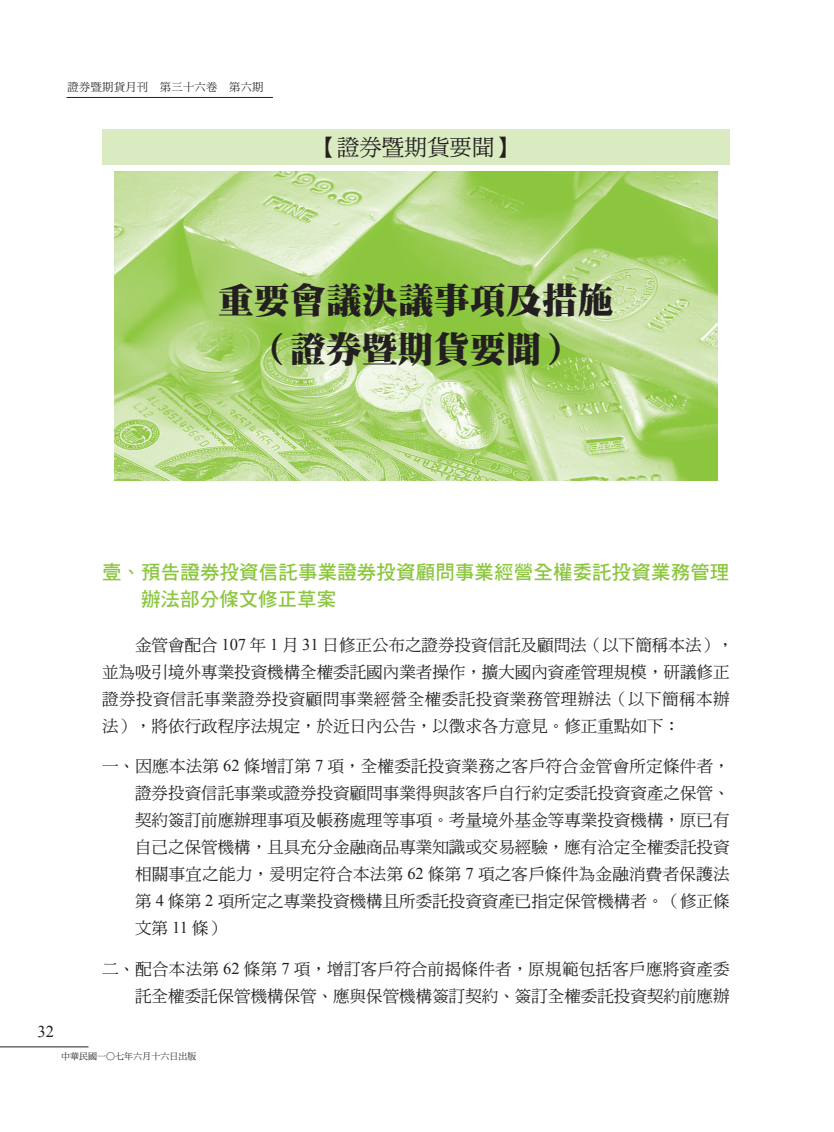
<style>
.page{position:relative;width:834px;height:1132px;background:#fff}
.page>*{position:absolute;margin:0;border:0;box-sizing:border-box;transform-origin:0 0}
.t1{font:36px/48.8px "DF Ming Std W12";color:#231f20;text-align:center}
.t2{font:22.5px "DF Ming W5 WINP BF";color:#231f20}
.t3{font:19.5px/27px "DF Hei Std W7";letter-spacing:.005em;color:#8bc63e}
.t4{font:16.5px/27px "DF Ming W5 WINP BF";color:#231f20}
.t5{font:16.5px "Times New Roman";color:#231f20}
.t6{font:11.25px "DF Ming Std W5";letter-spacing:.025em;color:#231f20}
.t7{font:9px "DF Ming W5 WINP BF";color:#231f20}
.s1{font-family:"Times New Roman"}
</style>
<div class="page">
<hr style="left:0;top:1046px;width:88px;height:1px;background:#231f20">
<hr style="left:67px;top:97px;width:206px;height:1px;background:#231f20">
<div style="left:102px;top:130px;width:627px;height:35px;background:#daeac1"></div>
<img style="left:114px;top:171px;width:603px;height:309px">
<p class="t6" style="left:68px;top:81px;width:197px">證券暨期貨月刊　第三十六卷　第六期</p>
<h2 class="t2" style="left:314px;top:136px;width:204px">【證券暨期貨要聞】</h2>
<h1 class="t1" style="left:218px;top:275px;width:398px">重要會議決議事項及措施（證券暨期貨要聞）</h1>
<p class="t5" style="left:38px;top:1019px;width:18px">32</p>
<p class="t3" style="left:141px;top:558px;width:589px;text-indent:-39px">壹、預告證券投資信託事業證券投資顧問事業經營全權委託投資業務管理辦法部分條文修正草案</p>
<p class="t4" style="left:102px;top:631px;width:633px;text-indent:33px">金管會配合 <span class="s1">107</span> 年 <span class="s1">1</span> 月 <span class="s1">31</span> 日修正公布之證券投資信託及顧問法（以下簡稱本法），並為吸引境外專業投資機構全權委託國內業者操作，擴大國內資產管理規模，研議修正證券投資信託事業證券投資顧問事業經營全權委託投資業務管理辦法（以下簡稱本辦法），將依行政程序法規定，於近日內公告，以徵求各方意見。修正重點如下：</p>
<p class="t4" style="left:135px;top:752px;width:596px;text-align:justify;text-indent:-33px">一、因應本法第 <span class="s1">62</span> 條增訂第 <span class="s1">7</span> 項，全權委託投資業務之客戶符合金管會所定條件者，證券投資信託事業或證券投資顧問事業得與該客戶自行約定委託投資資產之保管、契約簽訂前應辦理事項及帳務處理等事項。考量境外基金等專業投資機構，原已有自己之保管機構，且具充分金融商品專業知識或交易經驗，應有洽定全權委託投資相關事宜之能力，爰明定符合本法第 <span class="s1">62</span> 條第 <span class="s1">7</span> 項之客戶條件為金融消費者保護法第 <span class="s1">4</span> 條第 <span class="s1">2</span> 項所定之專業投資機構且所委託投資資產已指定保管機構者。（修正條文第 <span class="s1">11</span> 條）</p>
<p class="t4" style="left:102px;top:955px;width:629px;text-align:right">二、配合本法第 <span class="s1">62</span> 條第 <span class="s1">7</span> 項，增訂客戶符合前揭條件者，原規範包括客戶應將資產委託全權委託保管機構保管、應與保管機構簽訂契約、簽訂全權委託投資契約前應辦</p>
<p class="t7" style="left:61px;top:1051px;width:137px">中華民國一○七年六月十六日出版</p>
</div>
